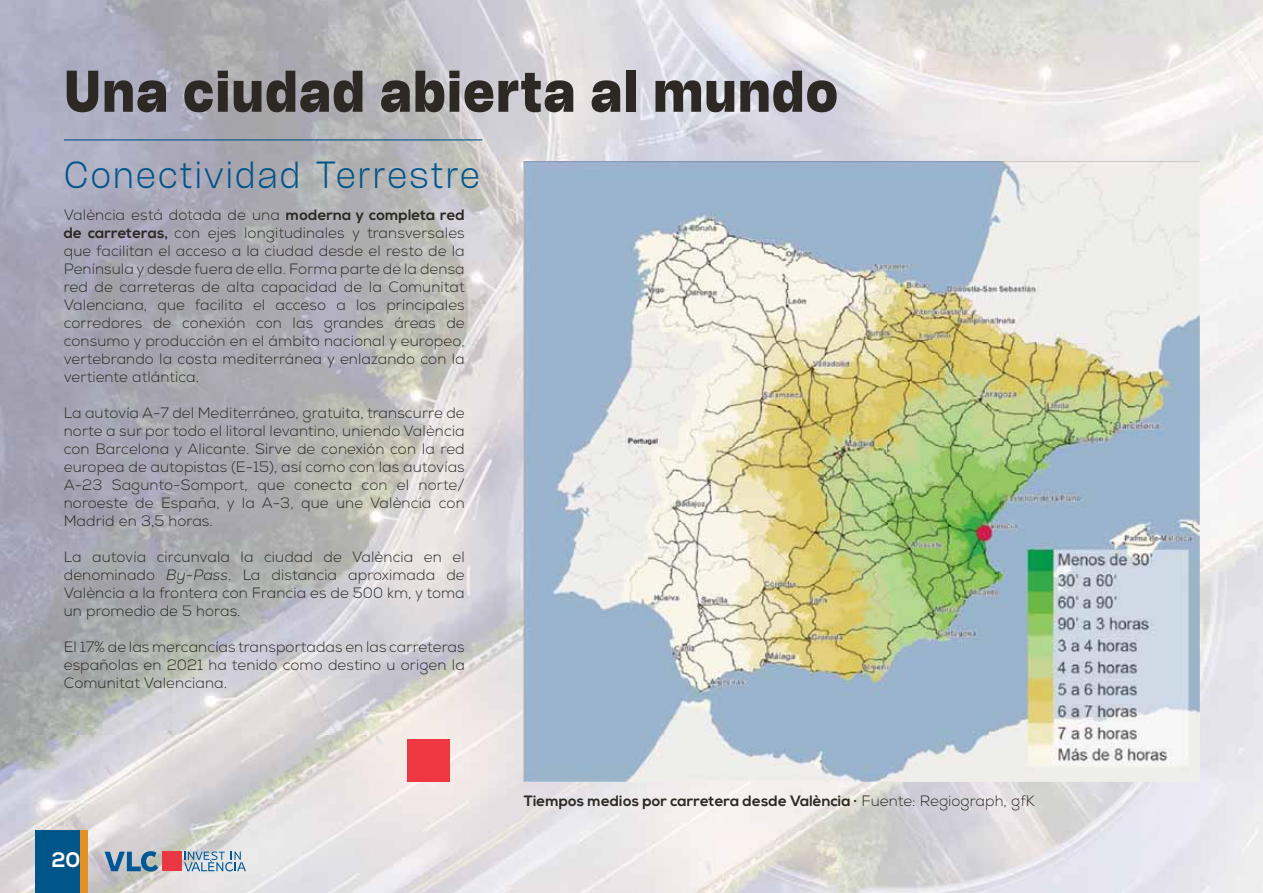
<style>
.page{position:relative;width:1263px;height:893px;background:#fff}
.page>*{position:absolute;margin:0;border:0;box-sizing:border-box;transform-origin:0 0}
.t1{font:700 51px "Herokid";letter-spacing:.015em;color:#2c2925}
.t2{font:300 33px "Herokid";letter-spacing:.07em;color:#005589}
.t3{font:700 21px "Nexa";color:#fff}
.t4{font:300 15px/18px "Nexa";letter-spacing:.005em;color:#2c2925;text-align:justify}
.t5{font:700 15px "Nexa";letter-spacing:.005em;color:#2c2925}
.s1{font-weight:700}
.s2{font-style:italic}
.s3{font-weight:300}
</style>
<div class="page">
<img style="left:0;top:0;width:368px;height:893px">
<img style="left:368px;top:0;width:895px;height:210px">
<img style="left:368px;top:210px;width:158px;height:683px">
<img style="left:1158px;top:210px;width:105px;height:683px">
<img style="left:526px;top:781px;width:632px;height:112px">
<img style="left:524px;top:161px;width:675px;height:620px">
<hr style="left:64px;top:139px;width:418px;height:1px;background:#005589">
<div style="left:407px;top:739px;width:42px;height:43px;background:#ef3741"></div>
<div style="left:162px;top:852px;width:19px;height:19px;background:#e93843"></div>
<svg style="left:105px;top:851px;width:53px;height:21px"></svg>
<svg style="left:184px;top:851px;width:62px;height:20px"></svg>
<div style="left:43px;top:830px;width:45px;height:63px;background:#e29126"></div>
<div style="left:36px;top:830px;width:44px;height:63px;background:#005589"></div>
<h1 class="t1" style="left:64px;top:69px;width:776px">Una ciudad abierta al mundo</h1>
<h2 class="t2" style="left:64px;top:160px;width:418px">Conectividad Terrestre</h2>
<p class="t4" style="left:64px;top:208px;width:402px">València está dotada de una <span class="s1">moderna y completa red de carreteras,</span> con ejes longitudinales y transversales que facilitan el acceso a la ciudad desde el resto de la Península y desde fuera de ella. Forma parte de la densa red de carreteras de alta capacidad de la Comunitat Valenciana, que facilita el acceso a los principales corredores de conexión con las grandes áreas de consumo y producción en el ámbito nacional y europeo, vertebrando la costa mediterránea y enlazando con la vertiente atlántica.</p>
<p class="t4" style="left:64px;top:406px;width:402px">La autovía A-7 del Mediterráneo, gratuita, transcurre de norte a sur por todo el litoral levantino, uniendo València con Barcelona y Alicante. Sirve de conexión con la red europea de autopistas (E-15), así como con las autovías A-23 Sagunto-Somport, que conecta con el norte/ noroeste de España, y la A-3, que une València con Madrid en 3,5 horas.</p>
<p class="t4" style="left:64px;top:550px;width:402px">La autovía circunvala la ciudad de València en el denominado <span class="s2">By-Pass</span>. La distancia aproximada de València a la frontera con Francia es de 500 km, y toma un promedio de 5 horas.</p>
<p class="t4" style="left:64px;top:640px;width:402px">El 17% de las mercancías transportadas en las carreteras españolas en 2021 ha tenido como destino u origen la Comunitat Valenciana.</p>
<h3 class="t3" style="left:52px;top:852px;width:30px">20</h3>
<p class="t5" style="left:524px;top:796px;width:512px">Tiempos medios por carretera desde València · <span class="s3">Fuente: Regiograph, gfK</span></p>
</div>
